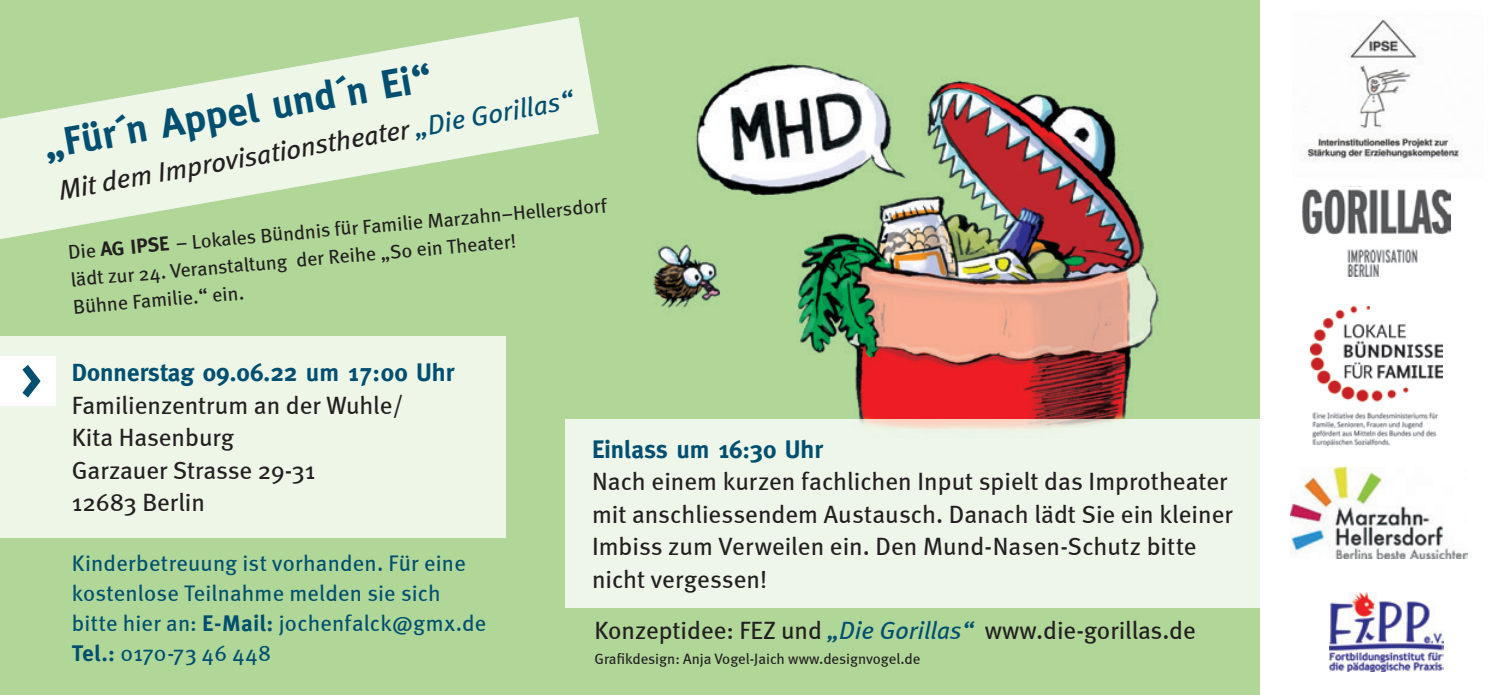
<style>
.page{position:relative;width:1489px;height:695px;background:#fff}
.page>*{position:absolute;margin:0;border:0;box-sizing:border-box;transform-origin:0 0}
.t1{font:700 52.5px "Meta";color:#004f70}
.t2{font:700 40px "Meta";color:#004f70}
.t3{font:italic 27.5px "Meta";color:#231f20}
.t4{font:25px/32.5px "Meta";color:#231f20}
.t5{font:700 25px "Meta";letter-spacing:.005em;color:#004f70}
.t6{font:22.5px/30px "Meta";letter-spacing:.01em;color:#004f70}
.t7{font:20px/27.5px "Meta";color:#231f20}
.t8{font:15px "Meta";color:#231f20}
.s1{color:#004f70}
.s2{font-weight:700}
.s3{font-family:"Meta Pro";font-weight:700}
.s4{font-style:italic;color:#004f70}
</style>
<div class="page">
<img style="left:0;top:0;width:1260px;height:694px">
<img style="left:0;top:17px;width:599px;height:222px">
<div style="left:0;top:336px;width:505px;height:201px;background:#edf6e7"></div>
<div style="left:565px;top:419px;width:695px;height:188px;background:#edf6e8"></div>
<div style="left:0;top:355px;width:55px;height:50px;background:#fff"></div>
<img style="left:1302px;top:186px;width:148px;height:90px">
<img style="left:1290px;top:467px;width:177px;height:92px">
<img style="left:1310px;top:306px;width:132px;height:139px">
<img style="left:1329px;top:592px;width:113px;height:79px">
<img style="left:1305px;top:19px;width:157px;height:143px">
<h2 class="t2" style="left:40px;top:122px;width:395px;rotate:-10deg">„Für´n Appel und´n Ei“</h2>
<p class="t3" style="left:56px;top:174px;width:523px;rotate:-10deg">Mit dem Improvisationstheater <span class="s1">„Die Gorillas“</span></p>
<p class="t7" style="left:67px;top:238px;width:542px;rotate:-5deg">Die <span class="s2">AG IPSE</span> – Lokales Bündnis für Familie Marzahn–Hellersdorf lädt zur 24. Veranstaltung der Reihe „So ein Theater!<br>Bühne Familie.“ ein.</p>
<h1 class="t1" style="left:20px;top:348px;width:24px">&gt;</h1>
<p class="t5" style="left:72px;top:358px;width:384px">Donnerstag 09.06.22 um 17:00 Uhr</p>
<p class="t4" style="left:72px;top:388px;width:333px">Familienzentrum an der Wuhle/<br>Kita Hasenburg<br>Garzauer Strasse 29-31<br>12683 Berlin</p>
<p class="t6" style="left:72px;top:547px;width:416px">Kinderbetreuung ist vorhanden. Für eine kostenlose Teilnahme melden sie sich bitte hier an: <span class="s3">E-Mail:</span> jochenfalck@gmx.de <span class="s3">Tel.:</span> 0170-73 46 448</p>
<p class="t5" style="left:592px;top:434px;width:232px">Einlass um 16:30 Uhr</p>
<p class="t4" style="left:592px;top:465px;width:642px">Nach einem kurzen fachlichen Input spielt das Improtheater mit anschliessendem Austausch. Danach lädt Sie ein kleiner Imbiss zum Verweilen ein. Den Mund-Nasen-Schutz bitte nicht vergessen!</p>
<p class="t4" style="left:594px;top:613px;width:603px">Konzeptidee: FEZ und <span class="s4">„Die Gorillas“</span> www.die-gorillas.de</p>
<p class="t8" style="left:594px;top:649px;width:327px">Grafikdesign: Anja Vogel-Jaich www.designvogel.de</p>
</div>
